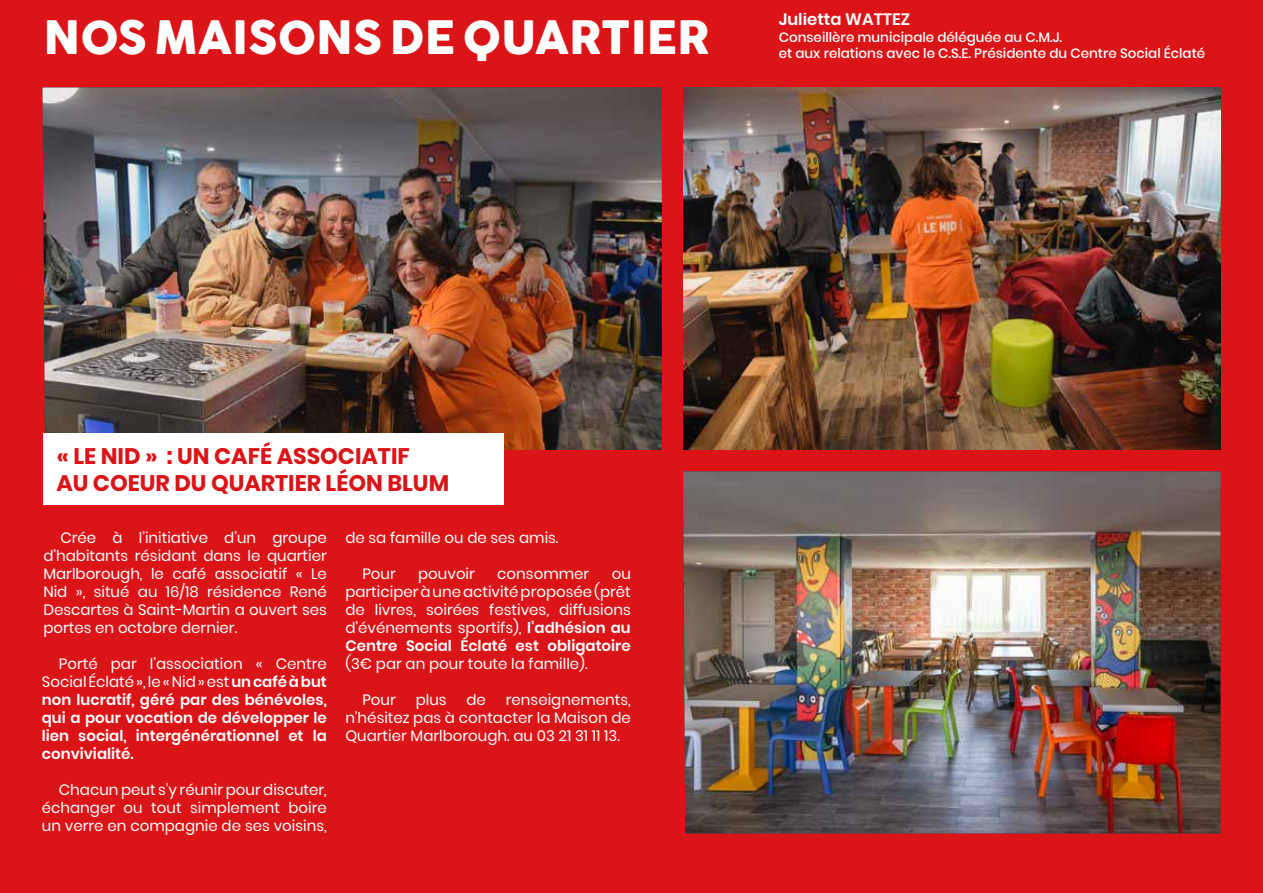
<style>
.page{position:relative;width:1263px;height:893px;background:#db1418}
.page>*{position:absolute;margin:0;border:0;box-sizing:border-box;transform-origin:0 0}
.t1{font:45px "Cocogoose";color:#fff}
.t2{font:700 22.5px/27px "Poppins";color:#db1418}
.t3{font:600 16.5px "Poppins";color:#fff}
.t4{font:15px/18px "Poppins";color:#fff;text-align:justify}
.t5{font:600 15px/18px "Poppins";color:#fff;text-align:justify}
.t6{font:500 13.5px "Poppins";color:#fff}
.s1{font-weight:400}
.s2{font-weight:600}
</style>
<div class="page">
<img style="left:43px;top:88px;width:619px;height:362px">
<img style="left:683px;top:471px;width:537px;height:362px">
<div style="left:44px;top:433px;width:460px;height:72px;background:#fff"></div>
<img style="left:683px;top:88px;width:537px;height:362px">
<h1 class="t1" style="left:44px;top:6px;width:667px">NOS MAISONS DE QUARTIER</h1>
<p class="t3" style="left:779px;top:10px;width:133px">Julietta WATTEZ</p>
<p class="t6" style="left:779px;top:29px;width:285px">Conseillère municipale déléguée au C.M.J.</p>
<p class="t6" style="left:779px;top:45px;width:428px">et aux relations avec le C.S.E. Présidente du Centre Social Éclaté</p>
<h2 class="t2" style="left:56px;top:442px;width:394px">« LE NID » : UN CAFÉ ASSOCIATIF<br>AU COEUR DU QUARTIER LÉON BLUM</h2>
<p class="t4" style="left:43px;top:529px;width:285px;text-indent:17px">Crée à l’initiative d’un groupe d’habitants résidant dans le quartier Marlborough, le café associatif « Le Nid », situé au 16/18 résidence René Descartes à Saint-Martin a ouvert ses portes en octobre dernier.</p>
<p class="t5" style="left:42px;top:655px;width:287px;text-indent:17px"><span class="s1">Porté par l’association « Centre Social Éclaté», le «Nid» est</span> un café à but non lucratif, géré par des bénévoles, qui a pour vocation de développer le lien social, intergénérationnel et la convivialité.</p>
<p class="t4" style="left:42px;top:781px;width:287px;text-indent:17px">Chacun peut s’y réunir pour discuter, échanger ou tout simplement boire un verre en compagnie de ses voisins,</p>
<p class="t4" style="left:345px;top:529px;width:215px">de sa famille ou de ses amis.</p>
<p class="t4" style="left:362px;top:565px;width:35px">Pour</p>
<p class="t4" style="left:418px;top:565px;width:58px">pouvoir</p>
<p class="t4" style="left:497px;top:565px;width:93px">consommer</p>
<p class="t4" style="left:345px;top:565px;width:287px;text-indent:266px">ou participer à une activité proposée (prêt de livres, soirées festives, diffusions d’événements sportifs), <span class="s2">l’adhésion au Centre Social Éclaté est obligatoire</span></p>
<p class="t4" style="left:345px;top:655px;width:244px">(3€ par an pour toute la famille).</p>
<p class="t4" style="left:362px;top:691px;width:35px">Pour</p>
<p class="t4" style="left:416px;top:691px;width:32px">plus</p>
<p class="t4" style="left:466px;top:691px;width:21px">de</p>
<p class="t4" style="left:345px;top:691px;width:287px;text-indent:160px">renseignements, n’hésitez pas à contacter la Maison de Quartier Marlborough. au 03 21 31 11 13.</p>
</div>
